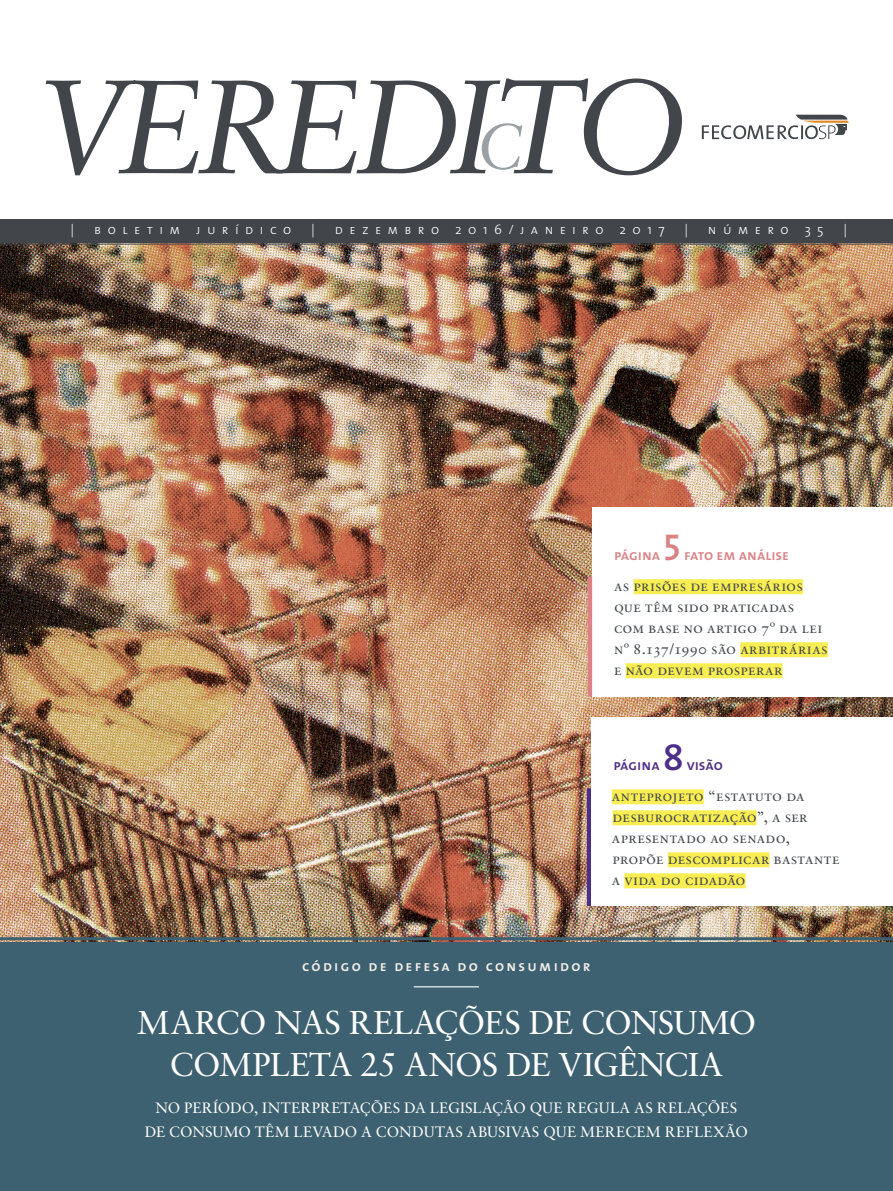
<style>
.page{position:relative;width:893px;height:1191px;background:#fff}
.page>*{position:absolute;margin:0;border:0;box-sizing:border-box;transform-origin:0 0}
.t1{font:37.5px "The Mix Semi Bold Caps";color:#dc8286}
.t2{font:37.5px "The Mix Semi Bold Caps";color:#4d2f87}
.t3{font:33px/42px "Sabon";letter-spacing:-.015em;color:#fff;text-align:center}
.t4{font:15px/21px "Sabon Roman SC";letter-spacing:.02em;color:#42464a}
.t5{font:15px/24px "Sabon Roman SC";letter-spacing:.015em;color:#fff;text-align:center}
.t6{font:15px "The Mix Semi Bold Caps";letter-spacing:.15em;color:#f4f0eb}
.t7{font:15px "The Mix Semi Bold Caps";color:#dc8286}
.t8{font:15px "The Mix Semi Bold Caps";letter-spacing:-.005em;color:#4d2f87}
.t9{font:13.5px "The Mix Light Caps";letter-spacing:.475em;color:#fff}
.s1{font-family:"The Mix";font-weight:300}
</style>
<div class="page">
<img style="left:0;top:242px;width:893px;height:700px">
<div style="left:0;top:219px;width:893px;height:23px;background:#42464a"></div>
<div style="left:0;top:943px;width:893px;height:248px;background:#3d6171"></div>
<svg style="left:46px;top:80px;width:436px;height:95px"></svg>
<svg style="left:482px;top:78px;width:200px;height:97px"></svg>
<hr style="left:0;top:243px;width:893px;height:1px;background:#42464a">
<hr style="left:0;top:937px;width:893px;height:3px;background:#3d6171">
<hr style="left:0;top:942px;width:893px;height:1px;background:#3d6171">
<div style="left:592px;top:507px;width:301px;height:189px;background:#fff"></div>
<div style="left:634px;top:579px;width:169px;height:15px;background:#f8ee53"></div>
<div style="left:740px;top:642px;width:88px;height:15px;background:#f8ee53"></div>
<div style="left:626px;top:663px;width:157px;height:15px;background:#f8ee53"></div>
<hr style="left:588px;top:577px;width:4px;height:119px;background:#dc8286">
<hr style="left:587px;top:788px;width:4px;height:118px;background:#4d2f87">
<div style="left:591px;top:717px;width:302px;height:189px;background:#fff"></div>
<div style="left:612px;top:789px;width:92px;height:15px;background:#f8ee53"></div>
<div style="left:613px;top:810px;width:143px;height:15px;background:#f8ee53"></div>
<div style="left:668px;top:852px;width:101px;height:15px;background:#f8ee53"></div>
<div style="left:624px;top:873px;width:122px;height:15px;background:#f8ee53"></div>
<hr style="left:414px;top:986px;width:65px;height:1px;background:#fff">
<svg style="left:702px;top:115px;width:147px;height:24px"></svg>
<p class="t9" style="left:71px;top:218px;width:5px">|</p>
<p class="t9" style="left:94px;top:218px;width:199px">boletim jurídico</p>
<p class="t9" style="left:311px;top:218px;width:5px">|</p>
<p class="t9" style="left:335px;top:218px;width:331px">dezembro <span class="s1">2016</span>/janeiro <span class="s1">2017</span></p>
<p class="t9" style="left:684px;top:218px;width:5px">|</p>
<p class="t9" style="left:708px;top:218px;width:117px">número <span class="s1">35</span></p>
<p class="t9" style="left:843px;top:218px;width:5px">|</p>
<h1 class="t1" style="left:664px;top:516px;width:19px">5</h1>
<p class="t7" style="left:614px;top:542px;width:48px">página</p>
<p class="t7" style="left:684px;top:542px;width:106px">fato em análise</p>
<p class="t4" style="left:614px;top:575px;width:215px">as prisões de empresários que têm sido praticadas com base no artigo 7º da lei nº 8.137/1990 são arbitrárias e não devem prosperar</p>
<h1 class="t2" style="left:663px;top:726px;width:22px">8</h1>
<p class="t8" style="left:614px;top:752px;width:48px">página</p>
<p class="t8" style="left:687px;top:752px;width:38px">visão</p>
<p class="t4" style="left:612px;top:785px;width:229px">anteprojeto “estatuto da desburocratização”, a ser apresentado ao senado, propõe descomplicar bastante a vida do cidadão</p>
<p class="t6" style="left:302px;top:953px;width:290px">código de defesa do consumidor</p>
<h2 class="t3" style="left:137px;top:1000px;width:621px">MARCO NAS RELAÇÕES DE CONSUMO<br>COMPLETA 25 ANOS DE VIGÊNCIA</h2>
<p class="t5" style="left:145px;top:1096px;width:605px">No período, interpretações da legislação que regula as relações de consumo têm levado a condutas abusivas que merecem reflexão</p>
</div>
